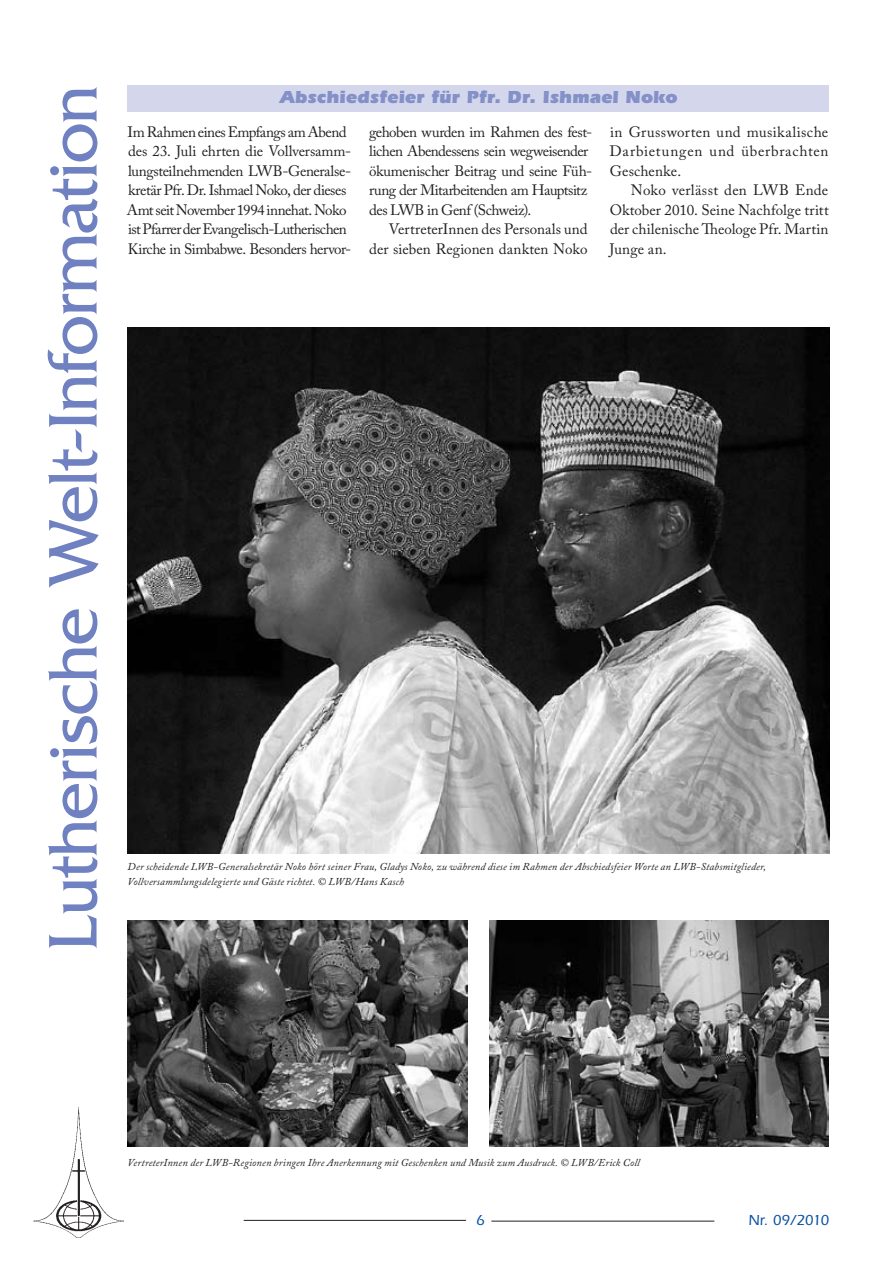
<style>
.page{position:relative;width:893px;height:1263px;background:#fff}
.page>*{position:absolute;margin:0;border:0;box-sizing:border-box;transform-origin:0 0}
.t1{font:72px "Friz Quadrata";letter-spacing:-.02em;color:#6f81c0}
.t2{font:900 18px "Itc Eras";color:#8391c8}
.t3{font:15px/19.5px "Adobe Caslon Pro";letter-spacing:-.025em;color:#231f20}
.t4{font:15px/19.5px "Adobe Caslon Pro";color:#231f20;text-align:right}
.t5{font:500 15px "Itc Eras";letter-spacing:-.035em;color:#0850a3}
.t6{font:italic 10.5px/15px "Adobe Caslon Pro";letter-spacing:.015em;color:#231f20}
</style>
<div class="page">
<hr style="left:491px;top:1221px;width:223px;height:1px;background:#231f20">
<hr style="left:244px;top:1220px;width:222px;height:1px;background:#231f20">
<img style="left:33px;top:1096px;width:95px;height:142px">
<div style="left:128px;top:85px;width:701px;height:27px;background:#d4d7ec"></div>
<img style="left:128px;top:327px;width:701px;height:527px">
<img style="left:128px;top:920px;width:339px;height:227px">
<img style="left:489px;top:920px;width:340px;height:227px">
<h1 class="t1" style="left:33px;top:951px;width:868px;rotate:-90deg">Lutherische Welt-Information</h1>
<p class="t2" style="left:279px;top:87px;width:399px">Abschiedsfeier für Pfr. Dr. Ishmael Noko</p>
<p class="t3" style="left:127px;top:122px;width:226px">Im Rahmen eines Empfangs am Abend des 23. Juli ehrten die Vollversamm&shy;lungsteilnehmenden LWB-Generalse&shy;kretär Pfr. Dr. Ishmael Noko, der dieses Amt seit November 1994 innehat. Noko ist Pfarrer der Evangelisch-Lutherischen Kirche in Simbabwe. Besonders hervor-</p>
<p class="t3" style="left:369px;top:122px;width:225px">gehoben wurden im Rahmen des fest&shy;lichen Abendessens sein wegweisender ökumenischer Beitrag und seine Füh&shy;rung der Mitarbeitenden am Hauptsitz des LWB in Genf (Schweiz).</p>
<p class="t3" style="left:610px;top:122px;width:220px;text-align:justify">in Grussworten und musikalische Darbietungen und überbrachten Geschenke.</p>
<p class="t3" style="left:610px;top:180px;width:221px;text-align:justify;text-indent:21px">Noko verlässt den LWB Ende Oktober 2010. Seine Nachfolge tritt der chilenische Theologe Pfr. Martin Junge an.</p>
<p class="t4" style="left:369px;top:219px;width:220px">VertreterInnen des Personals und der sieben Regionen dankten Noko</p>
<p class="t6" style="left:127px;top:859px;width:640px">Der scheidende LWB-Generalsekretär Noko hört seiner Frau, Gladys Noko, zu während diese im Rahmen der Abschiedsfeier Worte an LWB-Stabsmitglieder,<br>Vollversammlungsdelegierte und Gäste richtet. © LWB/Hans Kasch</p>
<p class="t6" style="left:127px;top:1155px;width:514px">VertreterInnen der LWB-Regionen bringen Ihre Anerkennung mit Geschenken und Musik zum Ausdruck. © LWB/Erick Coll</p>
<p class="t5" style="left:748px;top:1212px;width:82px">Nr. 09/2010</p>
</div>
